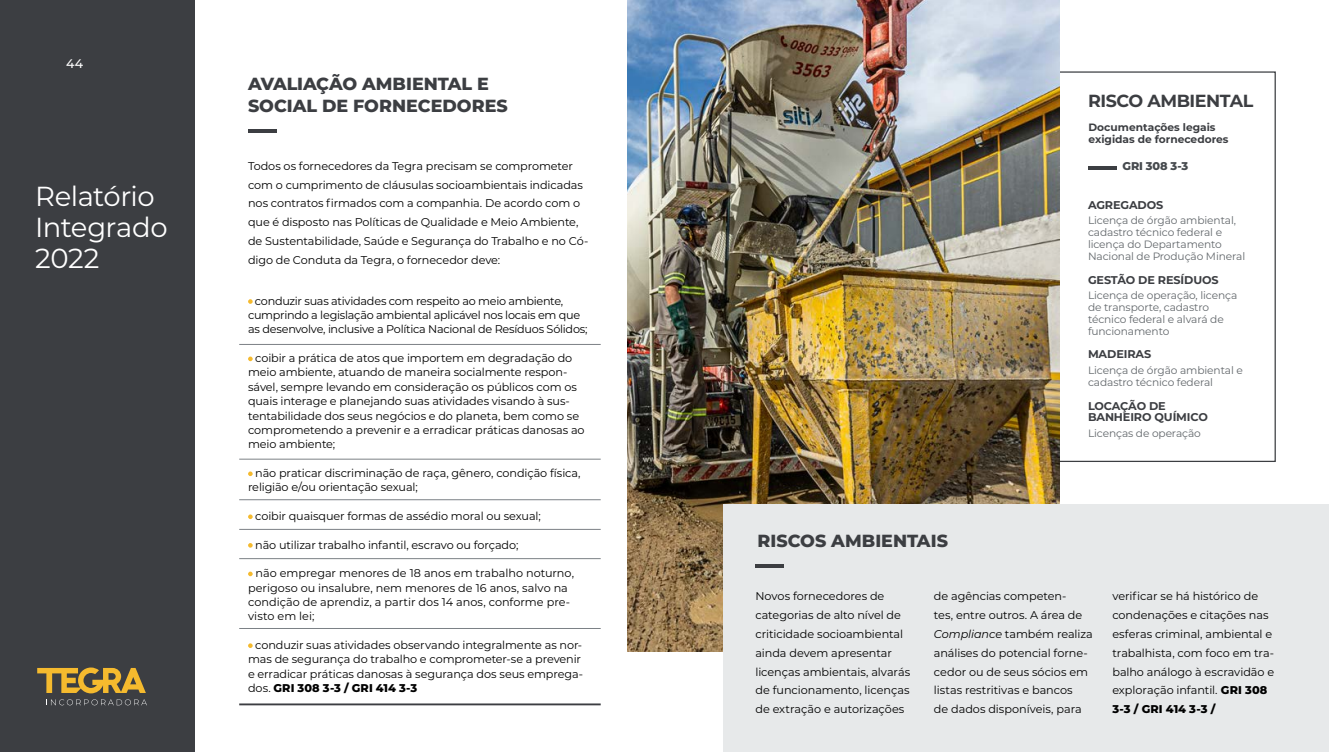
<style>
.page{position:relative;width:1329px;height:752px;background:#fff}
.page>*{position:absolute;margin:0;border:0;box-sizing:border-box;transform-origin:0 0}
.t1{font:27.5px/31.2px "Montserrat";letter-spacing:-.02em;color:#fff}
.t2{font:800 17.5px/22.5px "Montserrat";color:#3c3e42}
.t3{font:700 17.5px "Montserrat";letter-spacing:-.025em;color:#3c3e42}
.t4{font:500 12.5px "Montserrat";color:#fff}
.t5{font:11.25px/18.8px "Montserrat";letter-spacing:-.01em;color:#000}
.t6{font:700 11.25px/11.9px "Montserrat";letter-spacing:-.01em;color:#3c3e42}
.t7{font:800 11.25px "Montserrat";letter-spacing:-.005em;color:#464a4e}
.t8{font:10.62px/11.9px "Montserrat";letter-spacing:-.01em;color:#63686c}
.t9{font:700 10.62px/12.5px "Montserrat";color:#3c3e42}
.s1{font-weight:800}
.s2{font-style:italic}
</style>
<div class="page">
<div style="left:0;top:0;width:195px;height:751px;background:#3c3e42"></div>
<img style="left:627px;top:0;width:432px;height:651px">
<svg style="left:51px;top:699px;width:96px;height:6px"></svg>
<svg style="left:37px;top:667px;width:109px;height:26px"></svg>
<hr style="left:239px;top:344px;width:362px;height:1px;background:#7c8186">
<hr style="left:239px;top:458px;width:362px;height:1px;background:#7c8186">
<hr style="left:239px;top:499px;width:362px;height:1px;background:#7c8186">
<hr style="left:239px;top:529px;width:362px;height:1px;background:#7c8186">
<hr style="left:239px;top:558px;width:362px;height:1px;background:#7c8186">
<hr style="left:239px;top:628px;width:362px;height:1px;background:#7c8186">
<hr style="left:240px;top:703px;width:360px;height:2px;background:#3c3e42">
<svg style="left:248px;top:299px;width:5px;height:4px"></svg>
<svg style="left:248px;top:356px;width:5px;height:5px"></svg>
<svg style="left:248px;top:471px;width:5px;height:5px"></svg>
<svg style="left:248px;top:514px;width:5px;height:5px"></svg>
<svg style="left:248px;top:543px;width:5px;height:4px"></svg>
<svg style="left:248px;top:571px;width:5px;height:5px"></svg>
<svg style="left:248px;top:643px;width:5px;height:4px"></svg>
<div style="left:723px;top:504px;width:606px;height:247px;background:#e7e9ea"></div>
<hr style="left:1088px;top:166px;width:28px;height:4px;background:#3c3e42">
<hr style="left:248px;top:129px;width:28px;height:3px;background:#3c3e42">
<svg style="left:756px;top:564px;width:28px;height:3px"></svg>
<p class="t4" style="left:66px;top:55px;width:19px">44</p>
<h1 class="t1" style="left:35px;top:179px;width:134px">Relatório<br>Integrado<br>2022</h1>
<h2 class="t2" style="left:248px;top:71px;width:261px">AVALIAÇÃO AMBIENTAL E<br>SOCIAL DE FORNECEDORES</h2>
<p class="t5" style="left:248px;top:156px;width:342px">Todos os fornecedores da Tegra precisam se comprometer com o cumprimento de cláusulas socioambientais indicadas nos contratos firmados com a companhia. De acordo com o que é disposto nas Políticas de Qualidade e Meio Ambiente, de Sustentabilidade, Saúde e Segurança do Trabalho e no Có&shy;digo de Conduta da Tegra, o fornecedor deve:</p>
<p class="t5" style="left:248px;top:293px;width:341px;line-height:14.4px;text-indent:7px">conduzir suas atividades com respeito ao meio ambiente, cumprindo a legislação ambiental aplicável nos locais em que as desenvolve, inclusive a Política Nacional de Resíduos Sólidos;</p>
<p class="t5" style="left:248px;top:350px;width:338px;line-height:14.4px;text-indent:7px">coibir a prática de atos que importem em degradação do meio ambiente, atuando de maneira socialmente respon&shy;sável, sempre levando em consideração os públicos com os quais interage e planejando suas atividades visando à sus&shy;tentabilidade dos seus negócios e do planeta, bem como se comprometendo a prevenir e a erradicar práticas danosas ao meio ambiente;</p>
<p class="t5" style="left:248px;top:465px;width:334px;line-height:14.4px;text-indent:7px">não praticar discriminação de raça, gênero, condição física, religião e/ou orientação sexual;</p>
<p class="t5" style="left:255px;top:506px;width:287px">coibir quaisquer formas de assédio moral ou sexual;</p>
<p class="t5" style="left:255px;top:534px;width:265px">não utilizar trabalho infantil, escravo ou forçado;</p>
<p class="t5" style="left:248px;top:565px;width:327px;line-height:14.4px;text-indent:7px">não empregar menores de 18 anos em trabalho noturno, perigoso ou insalubre, nem menores de 16 anos, salvo na condição de aprendiz, a partir dos 14 anos, conforme pre&shy;visto em lei;</p>
<p class="t5" style="left:248px;top:637px;width:336px;line-height:14.4px;text-indent:7px">conduzir suas atividades observando integralmente as nor&shy;mas de segurança do trabalho e comprometer-se a prevenir e erradicar práticas danosas à segurança dos seus emprega&shy;dos. <span class="s1">GRI 308 3-3 / GRI 414 3-3</span></p>
<h2 class="t3" style="left:1088px;top:88px;width:167px">RISCO AMBIENTAL</h2>
<p class="t9" style="left:1088px;top:120px;width:141px">Documentações legais exigidas de fornecedores</p>
<p class="t7" style="left:1122px;top:158px;width:67px">GRI 308 3-3</p>
<h2 class="t2" style="left:757px;top:528px;width:192px">RISCOS AMBIENTAIS</h2>
<p class="t6" style="left:1088px;top:198px;width:77px">AGREGADOS</p>
<p class="t8" style="left:1088px;top:214px;width:159px">Licença de órgão ambiental, cadastro técnico federal e licença do Departamento<br>Nacional de Produção Mineral</p>
<p class="t6" style="left:1088px;top:273px;width:132px">GESTÃO DE RESÍDUOS</p>
<p class="t8" style="left:1088px;top:289px;width:151px">Licença de operação, licença de transporte, cadastro técnico federal e alvará de funcionamento</p>
<p class="t6" style="left:1088px;top:348px;width:65px">MADEIRAS</p>
<p class="t8" style="left:1088px;top:363px;width:156px">Licença de órgão ambiental e cadastro técnico federal</p>
<p class="t6" style="left:1088px;top:399px;width:121px">LOCAÇÃO DE<br>BANHEIRO QUÍMICO</p>
<p class="t8" style="left:1088px;top:426px;width:114px">Licenças de operação</p>
<p class="t5" style="left:755px;top:586px;width:156px">Novos fornecedores de categorias de alto nível de criticidade socioambiental ainda devem apresentar licenças ambientais, alvarás de funcionamento, licenças de extração e autorizações</p>
<p class="t5" style="left:934px;top:586px;width:160px">de agências competen-<br>tes, entre outros. A área de<br><span class="s2">Compliance</span> também realiza análises do potencial forne&shy;cedor ou de seus sócios em listas restritivas e bancos<br>de dados disponíveis, para</p>
<p class="t5" style="left:1112px;top:586px;width:163px">verificar se há histórico de condenações e citações nas esferas criminal, ambiental e trabalhista, com foco em tra&shy;balho análogo à escravidão e exploração infantil. <span class="s1">GRI 308<br>3-3 / GRI 414 3-3 /</span></p>
</div>
